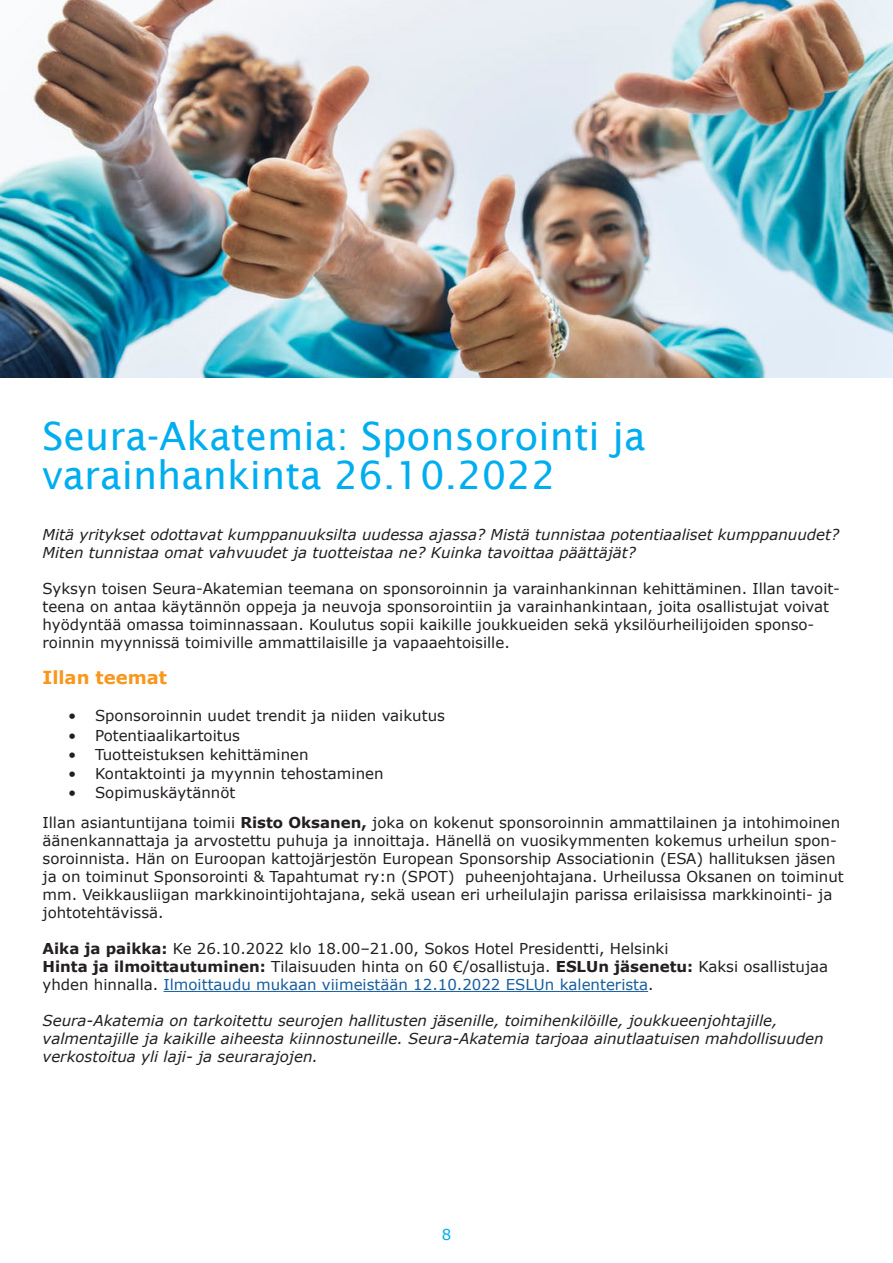
<style>
.page{position:relative;width:893px;height:1263px;background:#fff}
.page>*{position:absolute;margin:0;border:0;box-sizing:border-box;transform-origin:0 0}
.Otsikko1{font:39px/39px "Lucida Sans";color:#00aeef}
.Otsikko2{font:700 18px "Verdana";color:#f7971d}
.Perusteksti{font:15px/18px "Verdana";color:#231f20}
.Perusteksti-2{font:italic 15px/18px "Verdana";color:#231f20}
.t1{font:15px "Verdana";color:#00aeef}
.s1{font-weight:700}
.s2{color:#175d9e}
</style>
<div class="page">
<hr style="left:164px;top:991px;width:484px;height:1px;background:#175d9e">
<img style="left:0;top:0;width:893px;height:377px">
<p class="Otsikko1" style="left:43px;top:417px;width:605px">Seura-Akatemia: Sponsorointi ja varainhankinta 26.10.2022</p>
<p class="Perusteksti-2" style="left:43px;top:525px;width:798px">Mitä yritykset odottavat kumppanuuksilta uudessa ajassa? Mistä tunnistaa potentiaaliset kumppanuudet?<br>Miten tunnistaa omat vahvuudet ja tuotteistaa ne? Kuinka tavoittaa päättäjät?</p>
<p class="Perusteksti" style="left:43px;top:579px;width:799px">Syksyn toisen Seura-Akatemian teemana on sponsoroinnin ja varainhankinnan kehittäminen. Illan tavoit&shy;teena on antaa käytännön oppeja ja neuvoja sponsorointiin ja varainhankintaan, joita osallistujat voivat hyödyntää omassa toiminnassaan. Koulutus sopii kaikille joukkueiden sekä yksilöurheilijoiden sponso&shy;roinnin myynnissä toimiville ammattilaisille ja vapaaehtoisille.</p>
<p class="Otsikko2" style="left:43px;top:665px;width:126px">Illan teemat</p>
<p class="Perusteksti" style="left:68px;top:707px;width:378px">• Sponsoroinnin uudet trendit ja niiden vaikutus</p>
<p class="Perusteksti" style="left:68px;top:726px;width:174px">• Potentiaalikartoitus</p>
<p class="Perusteksti" style="left:68px;top:745px;width:242px">• Tuotteistuksen kehittäminen</p>
<p class="Perusteksti" style="left:68px;top:764px;width:317px">• Kontaktointi ja myynnin tehostaminen</p>
<p class="Perusteksti" style="left:68px;top:784px;width:169px">• Sopimuskäytännöt</p>
<p class="Perusteksti" style="left:43px;top:813px;width:803px">Illan asiantuntijana toimii <span class="s1">Risto Oksanen,</span> joka on kokenut sponsoroinnin ammattilainen ja intohimoinen äänenkannattaja ja arvostettu puhuja ja innoittaja. Hänellä on vuosikymmenten kokemus urheilun spon&shy;soroinnista. Hän on Euroopan kattojärjestön European Sponsorship Associationin (ESA) hallituksen jäsen ja on toiminut Sponsorointi &amp; Tapahtumat ry:n (SPOT) puheenjohtajana. Urheilussa Oksanen on toiminut mm. Veikkausliigan markkinointijohtajana, sekä usean eri urheilulajin parissa erilaisissa markkinointi- ja johtotehtävissä.</p>
<p class="Perusteksti" style="left:43px;top:939px;width:787px"><span class="s1">Aika ja paikka:</span> Ke 26.10.2022 klo 18.00–21.00, Sokos Hotel Presidentti, Helsinki<br><span class="s1">Hinta ja ilmoittautuminen:</span> Tilaisuuden hinta on 60 €/osallistuja. <span class="s1">ESLUn jäsenetu:</span> Kaksi osallistujaa yhden hinnalla. <span class="s2">Ilmoittaudu mukaan viimeistään 12.10.2022 ESLUn kalenterista</span>.</p>
<p class="Perusteksti-2" style="left:43px;top:1011px;width:783px">Seura-Akatemia on tarkoitettu seurojen hallitusten jäsenille, toimihenkilöille, joukkueenjohtajille, valmentajille ja kaikille aiheesta kiinnostuneille. Seura-Akatemia tarjoaa ainutlaatuisen mahdollisuuden verkostoitua yli laji- ja seurarajojen.</p>
<p class="t1" style="left:442px;top:1225px;width:11px">8</p>
</div>
